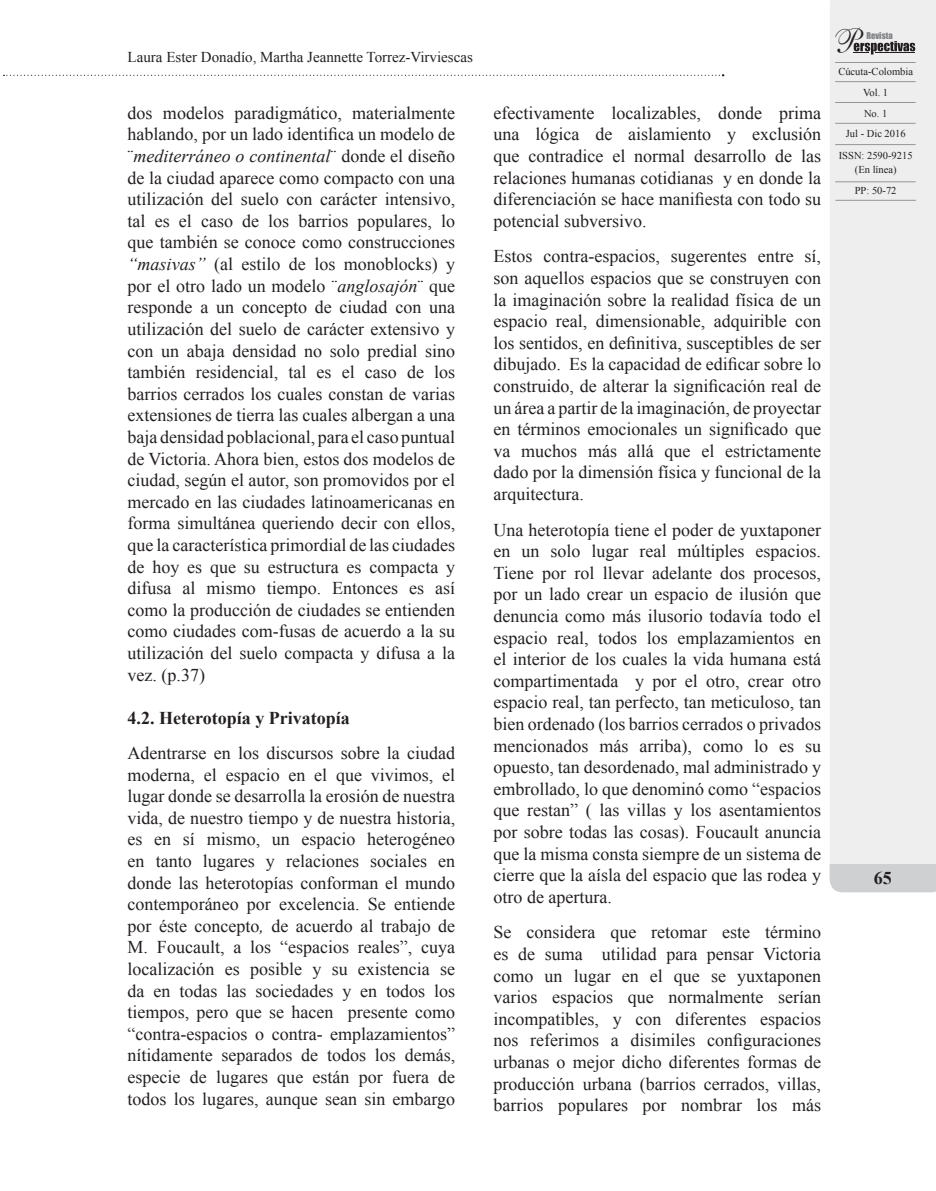
<style>
.page{position:relative;width:936px;height:1191px;background:#fff}
.page>*{position:absolute;margin:0;border:0;box-sizing:border-box;transform-origin:0 0}
.t1{font:18px/21.6px "Times New Roman";color:#231f20;text-align:justify}
.t2{font:700 18px "Times New Roman";color:#231f20}
.t3{font:15px "Times New Roman";color:#231f20}
.t4{font:10.5px/20.7px "Times New Roman";color:#231f20;text-align:center}
.t5{font:8.55px "Impact";color:#808285}
.s1{font-style:italic}
</style>
<div class="page">
<div style="left:830px;top:0;width:105px;height:864px;background:#eeeeef"></div>
<div style="left:829px;top:864px;width:106px;height:28px;background:#cfd0d2"></div>
<hr style="left:835px;top:81px;width:80px;height:1px;background:#939598">
<hr style="left:835px;top:102px;width:80px;height:1px;background:#939598">
<hr style="left:835px;top:123px;width:80px;height:1px;background:#939598">
<hr style="left:835px;top:62px;width:80px;height:1px;background:#939598">
<hr style="left:835px;top:144px;width:80px;height:1px;background:#939598">
<hr style="left:835px;top:181px;width:80px;height:1px;background:#939598">
<svg style="left:4px;top:74px;width:720px;height:2px"></svg>
<hr style="left:835px;top:200px;width:80px;height:1px;background:#939598">
<svg style="left:834px;top:26px;width:81px;height:28px;background:#c6c5c6"></svg>
<p class="t3" style="left:128px;top:47px;width:347px">Laura Ester Donadío, Martha Jeannette Torrez-Virviescas</p>
<p class="t1" style="left:128px;top:102px;width:329px">dos modelos paradigmático, materialmente hablando, por un lado identifica un modelo de ¨<span class="s1">mediterráneo o continental</span>¨ donde el diseño de la ciudad aparece como compacto con una utilización del suelo con carácter intensivo, tal es el caso de los barrios populares, lo que también se conoce como construcciones <span class="s1">“masivas”</span> (al estilo de los monoblocks) y por el otro lado un modelo ¨<span class="s1">anglosajón</span>¨ que responde a un concepto de ciudad con una utilización del suelo de carácter extensivo y con un abaja densidad no solo predial sino también residencial, tal es el caso de los barrios cerrados los cuales constan de varias extensiones de tierra las cuales albergan a una baja densidad poblacional, para el caso puntual de Victoria. Ahora bien, estos dos modelos de ciudad, según el autor, son promovidos por el mercado en las ciudades latinoamericanas en forma simultánea queriendo decir con ellos, que la característica primordial de las ciudades de hoy es que su estructura es compacta y difusa al mismo tiempo. Entonces es así como la producción de ciudades se entienden como ciudades com-fusas de acuerdo a la su utilización del suelo compacta y difusa a la vez. (p.37)</p>
<p class="t2" style="left:128px;top:705px;width:224px">4.2. Heterotopía y Privatopía</p>
<p class="t1" style="left:128px;top:742px;width:329px">Adentrarse en los discursos sobre la ciudad moderna, el espacio en el que vivimos, el lugar donde se desarrolla la erosión de nuestra vida, de nuestro tiempo y de nuestra historia, es en sí mismo, un espacio heterogéneo en tanto lugares y relaciones sociales en donde las heterotopías conforman el mundo contemporáneo por excelencia. Se entiende por éste concepto<span class="s1">,</span> de acuerdo al trabajo de M. Foucault, a los “espacios reales”, cuya localización es posible y su existencia se da en todas las sociedades y en todos los tiempos, pero que se hacen presente como “contra-espacios o contra- emplazamientos” nítidamente separados de todos los demás, especie de lugares que están por fuera de todos los lugares, aunque sean sin embargo</p>
<p class="t1" style="left:493px;top:102px;width:329px">efectivamente localizables, donde prima una lógica de aislamiento y exclusión que contradice el normal desarrollo de las relaciones humanas cotidianas y en donde la diferenciación se hace manifiesta con todo su potencial subversivo.</p>
<p class="t1" style="left:493px;top:245px;width:329px">Estos contra-espacios, sugerentes entre sí, son aquellos espacios que se construyen con la imaginación sobre la realidad física de un espacio real, dimensionable, adquirible con los sentidos, en definitiva, susceptibles de ser dibujado. Es la capacidad de edificar sobre lo construido, de alterar la significación real de un área a partir de la imaginación, de proyectar en términos emocionales un significado que va muchos más allá que el estrictamente dado por la dimensión física y funcional de la arquitectura.</p>
<p class="t1" style="left:493px;top:518px;width:329px">Una heterotopía tiene el poder de yuxtaponer en un solo lugar real múltiples espacios.<br>Tiene por rol llevar adelante dos procesos, por un lado crear un espacio de ilusión que denuncia como más ilusorio todavía todo el espacio real, todos los emplazamientos en el interior de los cuales la vida humana está compartimentada y por el otro, crear otro espacio real, tan perfecto, tan meticuloso, tan bien ordenado (los barrios cerrados o privados mencionados más arriba), como lo es su opuesto, tan desordenado, mal administrado y embrollado, lo que denominó como “espacios que restan” ( las villas y los asentamientos por sobre todas las cosas). Foucault anuncia que la misma consta siempre de un sistema de cierre que la aísla del espacio que las rodea y otro de apertura.</p>
<p class="t1" style="left:493px;top:921px;width:329px">Se considera que retomar este término es de suma utilidad para pensar Victoria como un lugar en el que se yuxtaponen varios espacios que normalmente serían incompatibles, y con diferentes espacios nos referimos a disimiles configuraciones urbanas o mejor dicho diferentes formas de producción urbana (barrios cerrados, villas, barrios populares por nombrar los más</p>
<p class="t5" style="left:866px;top:29px;width:28px">Revista</p>
<p class="t4" style="left:838px;top:61px;width:76px">Cúcuta-Colombia<br>Vol. 1<br>No. 1<br>Jul - Dic 2016</p>
<p class="t4" style="left:838px;top:149px;width:75px;line-height:13.5px">ISSN: 2590-9215 (En línea)</p>
<p class="t4" style="left:854px;top:180px;width:43px">PP: 50-72</p>
<p class="t2" style="left:873px;top:866px;width:19px">65</p>
</div>
